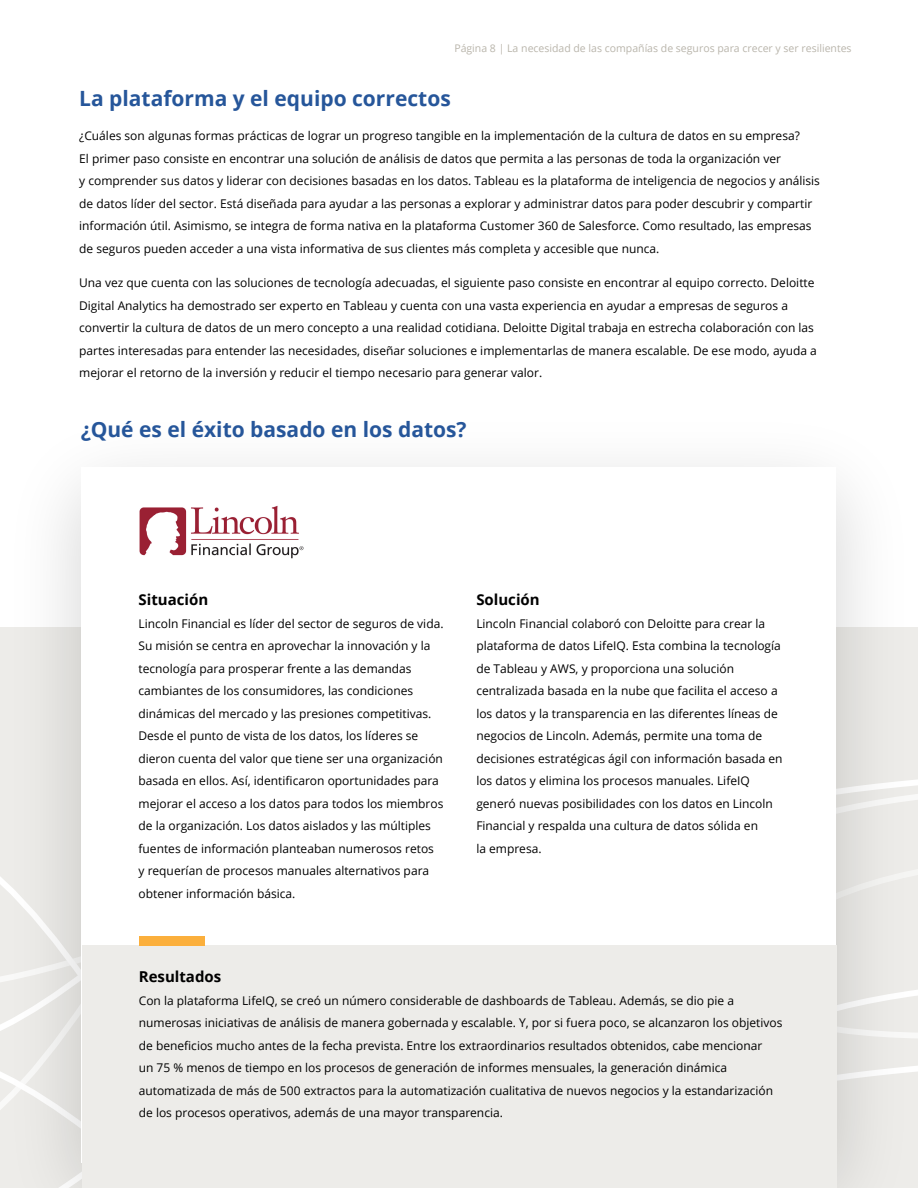
<style>
.page{position:relative;width:918px;height:1188px;background:#fff}
.page>*{position:absolute;margin:0;border:0;box-sizing:border-box;transform-origin:0 0}
.t1{font:700 21px "Open Sans";color:#26569a}
.t2{font:700 15px "Open Sans";color:#000}
.t3{font:12px/22.5px "Open Sans";color:#000}
.t4{font:10.5px "Open Sans";color:#b9b5ab}
</style>
<div class="page">
<img style="left:0;top:465px;width:918px;height:723px">
<div style="left:82px;top:467px;width:754px;height:695px;background:#fff"></div>
<div style="left:82px;top:946px;width:754px;height:242px;background:#edece9"></div>
<img style="left:139px;top:505px;width:165px;height:54px">
<div style="left:139px;top:937px;width:66px;height:9px;background:#fbaf3c"></div>
<p class="t4" style="left:454px;top:41px;width:399px">Página 8 | La necesidad de las compañías de seguros para crecer y ser resilientes</p>
<h1 class="t1" style="left:79px;top:83px;width:373px">La plataforma y el equipo correctos</h1>
<p class="t3" style="left:79px;top:124px;width:742px">¿Cuáles son algunas formas prácticas de lograr un progreso tangible en la implementación de la cultura de datos en su empresa?<br>El primer paso consiste en encontrar una solución de análisis de datos que permita a las personas de toda la organización ver<br>y comprender sus datos y liderar con decisiones basadas en los datos. Tableau es la plataforma de inteligencia de negocios y análisis de datos líder del sector. Está diseñada para ayudar a las personas a explorar y administrar datos para poder descubrir y compartir información útil. Asimismo, se integra de forma nativa en la plataforma Customer 360 de Salesforce. Como resultado, las empresas de seguros pueden acceder a una vista informativa de sus clientes más completa y accesible que nunca.</p>
<p class="t3" style="left:79px;top:271px;width:739px">Una vez que cuenta con las soluciones de tecnología adecuadas, el siguiente paso consiste en encontrar al equipo correcto. Deloitte Digital Analytics ha demostrado ser experto en Tableau y cuenta con una vasta experiencia en ayudar a empresas de seguros a convertir la cultura de datos de un mero concepto a una realidad cotidiana. Deloitte Digital trabaja en estrecha colaboración con las partes interesadas para entender las necesidades, diseñar soluciones e implementarlas de manera escalable. De ese modo, ayuda a mejorar el retorno de la inversión y reducir el tiempo necesario para generar valor.</p>
<h1 class="t1" style="left:81px;top:415px;width:387px">¿Qué es el éxito basado en los datos?</h1>
<p class="t2" style="left:139px;top:589px;width:71px">Situación</p>
<p class="t3" style="left:139px;top:612px;width:307px">Lincoln Financial es líder del sector de seguros de vida.<br>Su misión se centra en aprovechar la innovación y la tecnología para prosperar frente a las demandas cambiantes de los consumidores, las condiciones dinámicas del mercado y las presiones competitivas.<br>Desde el punto de vista de los datos, los líderes se dieron cuenta del valor que tiene ser una organización basada en ellos. Así, identificaron oportunidades para mejorar el acceso a los datos para todos los miembros de la organización. Los datos aislados y las múltiples fuentes de información planteaban numerosos retos<br>y requerían de procesos manuales alternativos para obtener información básica.</p>
<p class="t2" style="left:476px;top:589px;width:65px">Solución</p>
<p class="t3" style="left:476px;top:612px;width:308px">Lincoln Financial colaboró con Deloitte para crear la plataforma de datos LifeIQ. Esta combina la tecnología de Tableau y AWS, y proporciona una solución centralizada basada en la nube que facilita el acceso a los datos y la transparencia en las diferentes líneas de negocios de Lincoln. Además, permite una toma de decisiones estratégicas ágil con información basada en los datos y elimina los procesos manuales. LifeIQ generó nuevas posibilidades con los datos en Lincoln Financial y respalda una cultura de datos sólida en<br>la empresa.</p>
<p class="t2" style="left:139px;top:966px;width:84px">Resultados</p>
<p class="t3" style="left:139px;top:989px;width:645px">Con la plataforma LifeIQ, se creó un número considerable de dashboards de Tableau. Además, se dio pie a numerosas iniciativas de análisis de manera gobernada y escalable. Y, por si fuera poco, se alcanzaron los objetivos de beneficios mucho antes de la fecha prevista. Entre los extraordinarios resultados obtenidos, cabe mencionar<br>un 75 % menos de tiempo en los procesos de generación de informes mensuales, la generación dinámica automatizada de más de 500 extractos para la automatización cualitativa de nuevos negocios y la estandarización de los procesos operativos, además de una mayor transparencia.</p>
</div>
